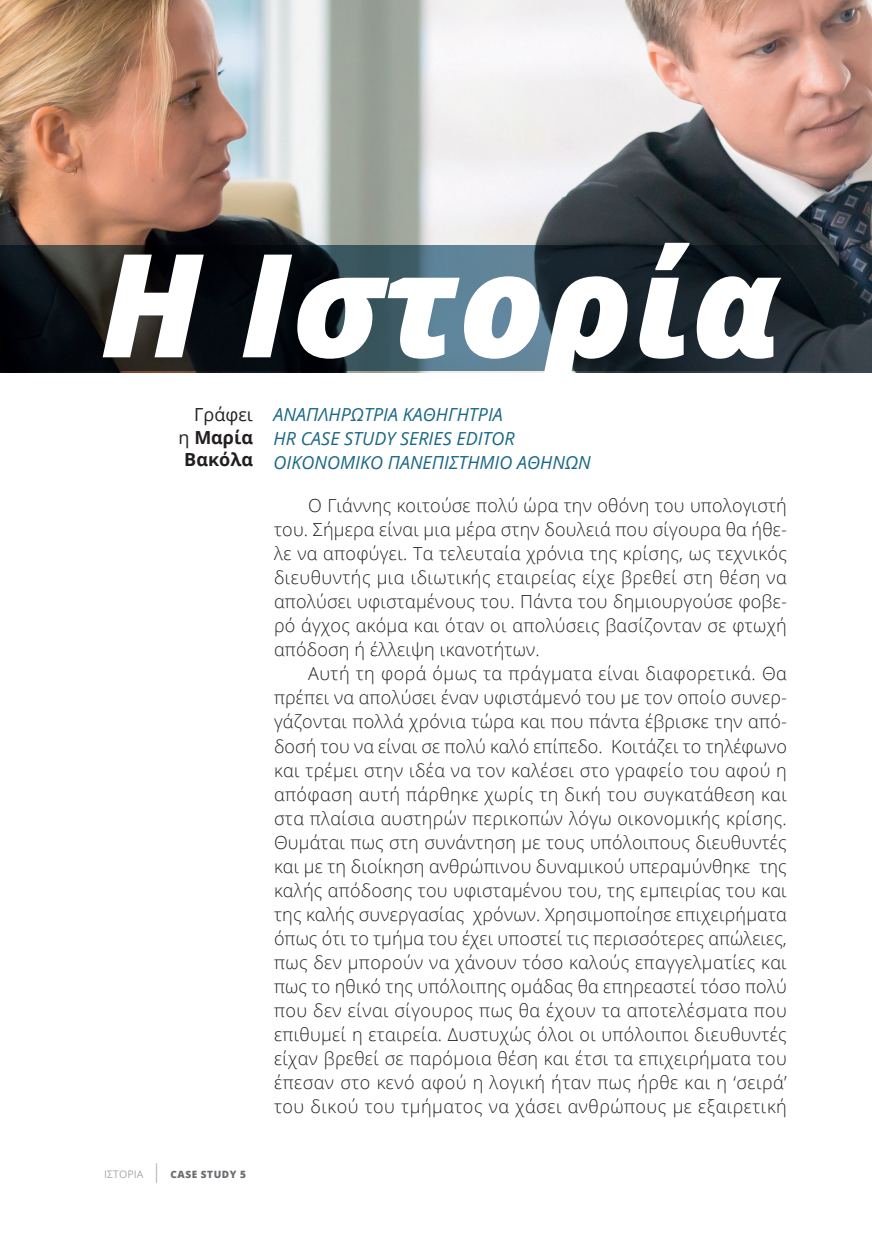
<style>
.page{position:relative;width:872px;height:1234px;background:#fff}
.page>*{position:absolute;margin:0;border:0;box-sizing:border-box;transform-origin:0 0}
.t1{font:italic 800 143.7px "Open Sans";color:#fff}
.t2{font:300 18px/24px "Open Sans";letter-spacing:.02em;color:#231f20;text-align:justify}
.t3{font:italic 18px/24px "Open Sans";color:#1a6885}
.t4{font:700 18px/22.5px "Open Sans";color:#231f20;text-align:right}
.t5{font:800 10.05px "Open Sans";letter-spacing:.05em;color:#6c6d70}
.s1{font-weight:400}
.s2{font-weight:400;font-size:10.5px;color:#a8a9ad}
.s3{font-weight:300;font-size:19.05px;color:#a8a9ad}
</style>
<div class="page">
<img style="left:0;top:0;width:872px;height:372px">
<svg style="left:0;top:245px;width:872px;height:126px;background:#222f37"></svg>
<h1 class="t1" style="left:100px;top:196px;width:682px">Η Ιστορία</h1>
<p class="t4" style="left:179px;top:403px;width:76px"><span class="s1">Γράφει<br>η</span> Μαρία<br>Βακόλα</p>
<p class="t5" style="left:104px;top:1166px;width:143px"><span class="s2">ΙΣΤΟΡΙΑ</span> <span class="s3">|</span> CASE STUDY 5</p>
<p class="t3" style="left:274px;top:402px;width:319px">ΑΝΑΠΛΗΡΏΤΡΙΑ ΚΑΘΗΓΉΤΡΙΑ<br>HR CASE STUDY SERIES EDITOR<br>ΟΙΚΟΝΟΜΙΚΌ ΠΑΝΕΠΙΣΤΉΜΙΟ ΑΘΗΝΏΝ</p>
<p class="t2" style="left:274px;top:493px;width:514px;text-indent:34px">Ο Γιάννης κοιτούσε πολύ ώρα την οθόνη του υπολογιστή του. Σήμερα είναι μια μέρα στην δουλειά που σίγουρα θα ήθε&shy;λε να αποφύγει. Τα τελευταία χρόνια της κρίσης, ως τεχνικός διευθυντής μια ιδιωτικής εταιρείας είχε βρεθεί στη θέση να απολύσει υφισταμένους του. Πάντα του δημιουργούσε φοβε&shy;ρό άγχος ακόμα και όταν οι απολύσεις βασίζονταν σε φτωχή απόδοση ή έλλειψη ικανοτήτων.</p>
<p class="t2" style="left:274px;top:661px;width:514px;text-indent:34px">Αυτή τη φορά όμως τα πράγματα είναι διαφορετικά. Θα πρέπει να απολύσει έναν υφιστάμενό του με τον οποίο συνερ&shy;γάζονται πολλά χρόνια τώρα και που πάντα έβρισκε την από&shy;δοσή του να είναι σε πολύ καλό επίπεδο. Κοιτάζει το τηλέφωνο και τρέμει στην ιδέα να τον καλέσει στο γραφείο του αφού η απόφαση αυτή πάρθηκε χωρίς τη δική του συγκατάθεση και στα πλαίσια αυστηρών περικοπών λόγω οικονομικής κρίσης.<br>Θυμάται πως στη συνάντηση με τους υπόλοιπους διευθυντές και με τη διοίκηση ανθρώπινου δυναμικού υπεραμύνθηκε της καλής απόδοσης του υφισταμένου του, της εμπειρίας του και της καλής συνεργασίας χρόνων. Χρησιμοποίησε επιχειρήματα όπως ότι το τμήμα του έχει υποστεί τις περισσότερες απώλειες, πως δεν μπορούν να χάνουν τόσο καλούς επαγγελματίες και πως το ηθικό της υπόλοιπης ομάδας θα επηρεαστεί τόσο πολύ που δεν είναι σίγουρος πως θα έχουν τα αποτελέσματα που επιθυμεί η εταιρεία. Δυστυχώς όλοι οι υπόλοιποι διευθυντές είχαν βρεθεί σε παρόμοια θέση και έτσι τα επιχειρήματα του έπεσαν στο κενό αφού η λογική ήταν πως ήρθε και η ‘σειρά’ του δικού του τμήματος να χάσει ανθρώπους με εξαιρετική</p>
</div>
